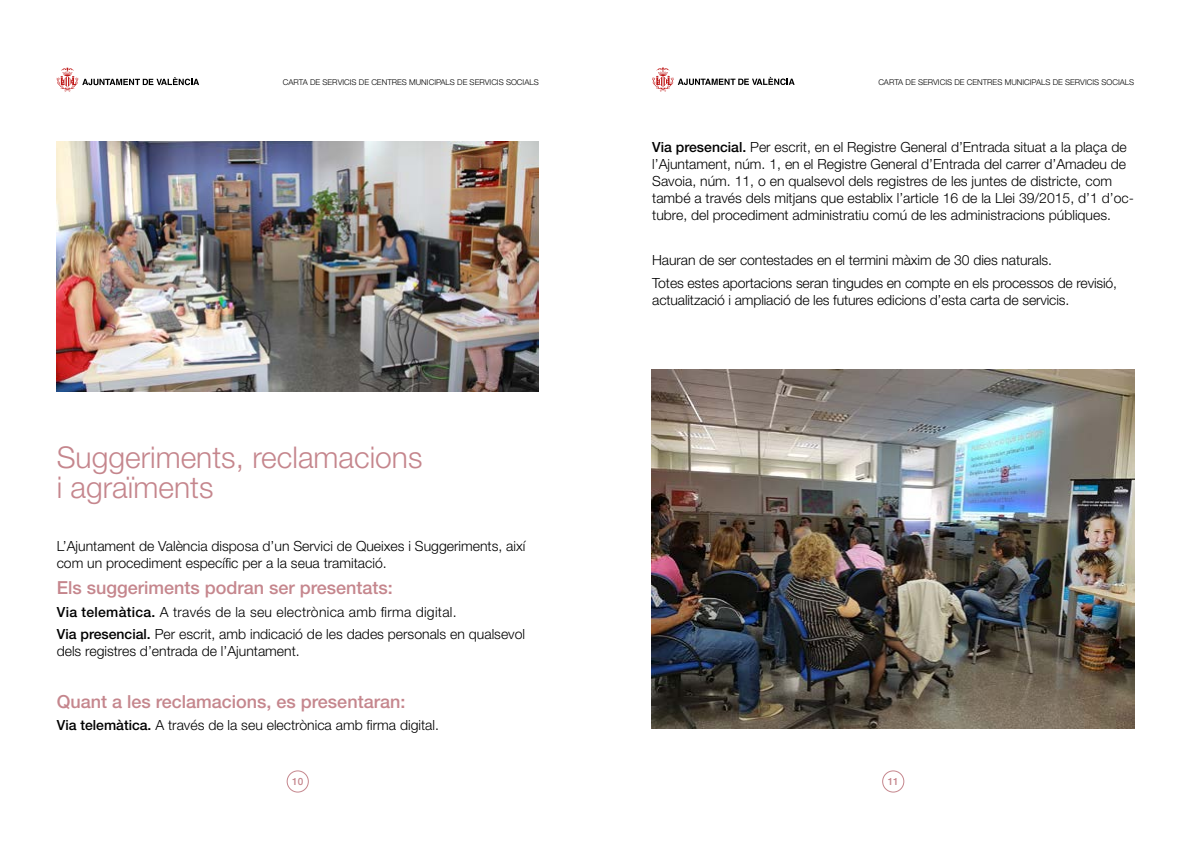
<style>
.page{position:relative;width:1191px;height:842px;background:#fff}
.page>*{position:absolute;margin:0;border:0;box-sizing:border-box;transform-origin:0 0}
.t1{font:300 30px/30px "Helvetica Neue LT Pro";color:#c5868d}
.t2{font:500 18px "Helvetica Neue LT Pro";color:#c5868d}
.t3{font:300 14px/17px "Helvetica Neue LT Pro";color:#000}
.t4{font:500 10px "Helvetica Neue LT Pro";color:#c5868d}
.t5{font:300 8px "Helvetica Neue LT Pro";color:#000}
.s1{font-weight:500}
</style>
<div class="page">
<svg style="left:57px;top:67px;width:142px;height:25px"></svg>
<svg style="left:652px;top:67px;width:142px;height:25px"></svg>
<div style="left:287px;top:770px;width:22px;height:22px;border:1px solid #c5868d;border-radius:50%"></div>
<div style="left:882px;top:770px;width:22px;height:22px;border:1px solid #c5868d;border-radius:50%"></div>
<img style="left:652px;top:370px;width:482px;height:359px">
<img style="left:57px;top:142px;width:482px;height:249px">
<p class="t5" style="left:283px;top:77px;width:257px">CARTA DE SERVICIS DE CENTRES MUNICIPALS DE SERVICIS SOCIALS</p>
<p class="t5" style="left:878px;top:77px;width:257px">CARTA DE SERVICIS DE CENTRES MUNICIPALS DE SERVICIS SOCIALS</p>
<h1 class="t1" style="left:57px;top:442px;width:367px">Suggeriments, reclamacions i agraïments</h1>
<p class="t3" style="left:57px;top:537px;width:470px">L’Ajuntament de València disposa d’un Servici de Queixes i Suggeriments, així com un procediment específic per a la seua tramitació.</p>
<p class="t2" style="left:57px;top:577px;width:338px">Els suggeriments podran ser presentats:</p>
<p class="t3" style="left:57px;top:600px;width:470px;line-height:22.7px"><span class="s1">Via telemàtica.</span> A través de la seu electrònica amb firma digital.<br><span class="s1">Via presencial.</span> Per escrit, amb indicació de les dades personals en qualsevol</p>
<p class="t3" style="left:57px;top:642px;width:244px">dels registres d’entrada de l’Ajuntament.</p>
<p class="t2" style="left:57px;top:690px;width:350px">Quant a les reclamacions, es presentaran:</p>
<p class="t3" style="left:57px;top:716px;width:384px"><span class="s1">Via telemàtica.</span> A través de la seu electrònica amb firma digital.</p>
<p class="t3" style="left:652px;top:138px;width:483px"><span class="s1">Via presencial.</span> Per escrit, en el Registre General d’Entrada situat a la plaça de l’Ajuntament, núm. 1, en el Registre General d’Entrada del carrer d’Amadeu de Savoia, núm. 11, o en qualsevol dels registres de les juntes de districte, com també a través dels mitjans que establix l’article 16 de la Llei 39/2015, d’1 d’oc&shy;tubre, del procediment administratiu comú de les administracions públiques.</p>
<p class="t3" style="left:652px;top:248px;width:466px;line-height:22.7px">Hauran de ser contestades en el termini màxim de 30 dies naturals.<br>Totes estes aportacions seran tingudes en compte en els processos de revisió,</p>
<p class="t3" style="left:652px;top:291px;width:419px">actualització i ampliació de les futures edicions d’esta carta de servicis.</p>
<p class="t4" style="left:292px;top:775px;width:13px">10</p>
<p class="t4" style="left:887px;top:775px;width:13px">11</p>
</div>
